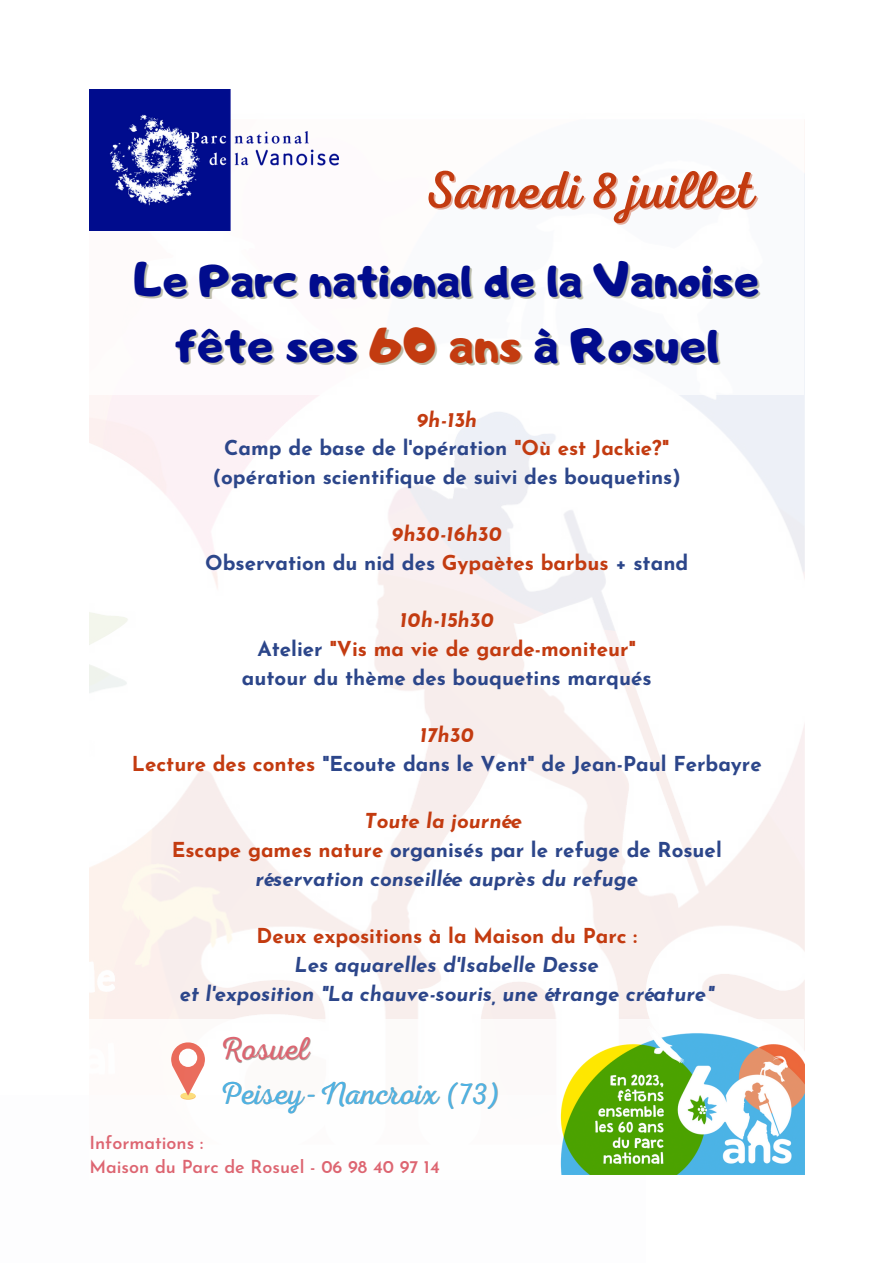
<style>
.page{position:relative;width:893px;height:1263px;background:#fff}
.page>*{position:absolute;margin:0;border:0;box-sizing:border-box;transform-origin:0 0}
.t1{font:52.8px "RTL Adam Script Regular";color:#c33b10}
.t2{font:48.15px "Adigiana Toybox";color:#010c8d}
.t3{font:45.6px "Adigiana Toybox";color:#010c8d}
.t4{font:31.88px "RTL Adam Script Light";color:#4eb3e5}
.t5{font:31.88px "RTL Adam Script Light";color:#dd6571}
.t6{font:700 20.55px "Josefin Sans";color:#2c468a}
.t7{font:italic 700 20.55px "Josefin Sans";color:#2c468a}
.t8{font:700 20.55px "Josefin Sans";color:#c33b10}
.t9{font:italic 700 20.55px "Josefin Sans";color:#c33b10}
.t10{font:600 17.92px "Josefin Sans";color:#dd6571}
.s1{color:#c33b10}
.s2{color:#2c468a}
.s3{font-style:normal}
</style>
<div class="page">
<img style="left:89px;top:89px;width:250px;height:142px">
<div style="left:0;top:1095px;width:645px;height:168px;background:#fbfbfd"></div>
<div style="left:89px;top:1019px;width:715px;height:160px;background:#fff"></div>
<img style="left:560px;top:1033px;width:244px;height:141px">
<svg style="left:181px;top:1093px;width:15px;height:7px"></svg>
<div style="left:181px;top:1092px;width:14px;height:7px;background:#fcdd7c;border-radius:50%"></div>
<svg style="left:171px;top:1042px;width:34px;height:54px"></svg>
<div style="left:179px;top:1048px;width:18px;height:19px;background:#fff;border-radius:50%"></div>
<p class="t1" style="left:424px;top:160px;width:332px">Samedi 8 juillet</p>
<p class="t3" style="left:134px;top:250px;width:626px">Le Parc national de la Vanoise</p>
<p class="t2" style="left:174px;top:314px;width:546px">fête ses <span class="s1">60 ans</span> à Rosuel</p>
<p class="t9" style="left:416px;top:411px;width:62px">9h-13h</p>
<p class="t6" style="left:224px;top:440px;width:446px">Camp de base de l'opération <span class="s1">"Où est Jackie?"</span></p>
<p class="t6" style="left:213px;top:468px;width:469px">(opération scientifique de suivi des bouquetins)</p>
<p class="t9" style="left:391px;top:526px;width:112px">9h30-16h30</p>
<p class="t6" style="left:205px;top:555px;width:485px">Observation du nid des <span class="s1">Gypaètes barbus</span> + stand</p>
<p class="t9" style="left:400px;top:612px;width:96px">10h-15h30</p>
<p class="t8" style="left:257px;top:641px;width:380px"><span class="s2">Atelier</span> "Vis ma vie de garde-moniteur"</p>
<p class="t6" style="left:242px;top:669px;width:411px">autour du thème des bouquetins marqués</p>
<p class="t9" style="left:419px;top:727px;width:56px">17h30</p>
<p class="t6" style="left:132px;top:755px;width:631px"><span class="s1">Lecture des contes</span> "Ecoute dans le Vent" de Jean-Paul Ferbayre</p>
<p class="t9" style="left:365px;top:813px;width:159px">Toute la journée</p>
<p class="t6" style="left:172px;top:842px;width:551px"><span class="s1">Escape games nature</span> organisés par le refuge de Rosuel</p>
<p class="t7" style="left:255px;top:870px;width:384px">réservation conseillée auprès du refuge</p>
<p class="t8" style="left:256px;top:928px;width:382px">Deux expositions à la Maison du Parc :</p>
<p class="t7" style="left:294px;top:956px;width:306px">Les aquarelles d'Isabelle Desse</p>
<p class="t7" style="left:180px;top:985px;width:535px"><span class="s3">e</span>t l'exposition "La chauve-souris, une étrange créature"</p>
<p class="t5" style="left:219px;top:1030px;width:92px">Rosuel</p>
<p class="t4" style="left:219px;top:1075px;width:282px">Peisey-Nancroix (73)</p>
<p class="t10" style="left:89px;top:1135px;width:115px">Informations :</p>
<p class="t10" style="left:89px;top:1160px;width:352px">Maison du Parc de Rosuel - 06 98 40 97 14</p>
</div>
